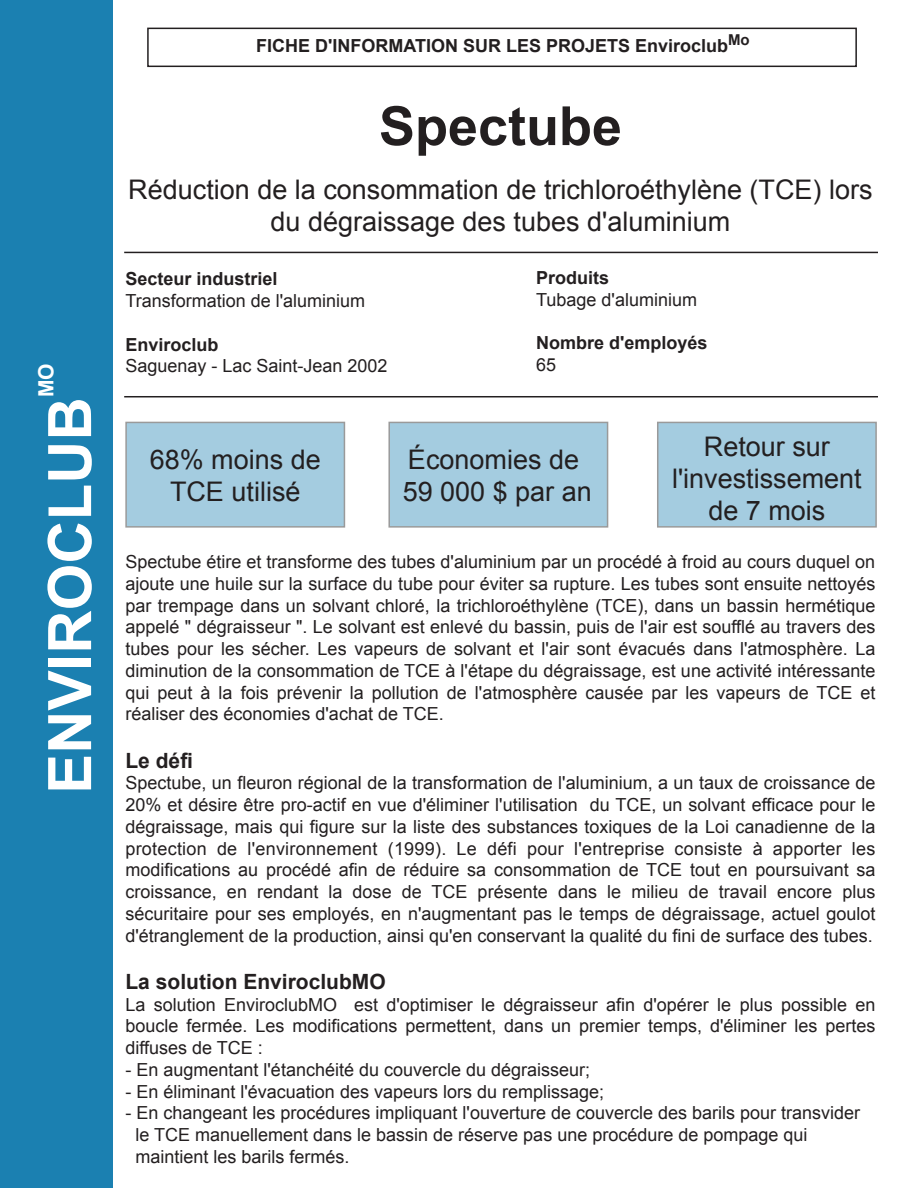
<style>
.page{position:relative;width:918px;height:1188px;background:#fff}
.page>*{position:absolute;margin:0;border:0;box-sizing:border-box;transform-origin:0 0}
.t1{font:700 60px "Arial";color:#fff}
.t2{font:700 54px "Arial";color:#231f20}
.t3{font:27px/32.2px "Arial";color:#231f20;text-align:center}
.t4{font:700 21px "Arial";color:#231f20}
.t5{font:700 21px "Arial";color:#fff}
.t6{font:18px/21.8px "Arial";color:#231f20;text-align:justify}
.t7{font:700 18px "Arial";color:#231f20}
</style>
<div class="page">
<div style="left:147px;top:28px;width:710px;height:39px;border:2px solid #231f20"></div>
<div style="left:0;top:0;width:112px;height:1188px;background:#1b80b1"></div>
<hr style="left:124px;top:252px;width:754px;height:1px;background:#231f20">
<hr style="left:124px;top:396px;width:754px;height:1px;background:#231f20">
<div style="left:125px;top:422px;width:220px;height:106px;background:#a4cce0"></div>
<div style="left:388px;top:422px;width:220px;height:106px;background:#a4cce0"></div>
<div style="left:657px;top:422px;width:220px;height:106px;background:#a4cce0"></div>
<p class="t5" style="left:32px;top:397px;width:35px;rotate:-90deg">MO</p>
<h1 class="t1" style="left:31px;top:794px;width:398px;rotate:-90deg">ENVIROCLUB</h1>
<p class="t7" style="left:256px;top:34px;width:495px">FICHE D'INFORMATION SUR LES PROJETS Enviroclub<sup>Mo</sup></p>
<h2 class="t2" style="left:379px;top:91px;width:245px">Spectube</h2>
<h3 class="t3" style="left:128px;top:174px;width:746px">Réduction de la consommation de trichloroéthylène (TCE) lors du dégraissage des tubes d'aluminium</h3>
<p class="t7" style="left:125px;top:267px;width:154px">Secteur industriel</p>
<p class="t6" style="left:125px;top:290px;width:241px">Transformation de l'aluminium</p>
<p class="t7" style="left:125px;top:332px;width:95px">Enviroclub</p>
<p class="t6" style="left:125px;top:355px;width:264px">Saguenay - Lac Saint-Jean 2002</p>
<p class="t7" style="left:536px;top:266px;width:75px">Produits</p>
<p class="t6" style="left:536px;top:289px;width:162px">Tubage d'aluminium</p>
<p class="t7" style="left:536px;top:331px;width:173px">Nombre d'employés</p>
<p class="t6" style="left:536px;top:354px;width:22px">65</p>
<h3 class="t3" style="left:150px;top:444px;width:173px">68% moins de<br>TCE utilisé</h3>
<h3 class="t3" style="left:403px;top:444px;width:191px;text-align:left">Économies de<br>59 000 $ par an</h3>
<h3 class="t3" style="left:672px;top:430px;width:191px">Retour sur l'investissement de 7 mois</h3>
<p class="t6" style="left:125px;top:551px;width:752px">Spectube étire et transforme des tubes d'aluminium par un procédé à froid au cours duquel on ajoute une huile sur la surface du tube pour éviter sa rupture. Les tubes sont ensuite nettoyés par trempage dans un solvant chloré, la trichloroéthylène (TCE), dans un bassin hermétique appelé " dégraisseur ". Le solvant est enlevé du bassin, puis de l'air est soufflé au travers des tubes pour les sécher. Les vapeurs de solvant et l'air sont évacués dans l'atmosphère. La diminution de la consommation de TCE à l'étape du dégraissage, est une activité intéressante qui peut à la fois prévenir la pollution de l'atmosphère causée par les vapeurs de TCE et réaliser des économies d'achat de TCE.</p>
<p class="t4" style="left:125px;top:746px;width:69px">Le défi</p>
<p class="t6" style="left:125px;top:772px;width:752px">Spectube, un fleuron régional de la transformation de l'aluminium, a un taux de croissance de 20% et désire être pro-actif en vue d'éliminer l'utilisation du TCE, un solvant efficace pour le dégraissage, mais qui figure sur la liste des substances toxiques de la Loi canadienne de la protection de l'environnement (1999). Le défi pour l'entreprise consiste à apporter les modifications au procédé afin de réduire sa consommation de TCE tout en poursuivant sa croissance, en rendant la dose de TCE présente dans le milieu de travail encore plus sécuritaire pour ses employés, en n'augmentant pas le temps de dégraissage, actuel goulot d'étranglement de la production, ainsi qu'en conservant la qualité du fini de surface des tubes.</p>
<p class="t4" style="left:125px;top:968px;width:262px">La solution EnviroclubMO</p>
<p class="t6" style="left:125px;top:994px;width:751px">La solution EnviroclubMO est d'optimiser le dégraisseur afin d'opérer le plus possible en boucle fermée. Les modifications permettent, dans un premier temps, d'éliminer les pertes diffuses de TCE :</p>
<p class="t6" style="left:125px;top:1059px;width:466px">- En augmentant l'étanchéité du couvercle du dégraisseur;</p>
<p class="t6" style="left:125px;top:1081px;width:480px">- En éliminant l'évacuation des vapeurs lors du remplissage;</p>
<p class="t6" style="left:135px;top:1102px;width:726px;text-align:left;text-indent:-10px">- En changeant les procédures impliquant l'ouverture de couvercle des barils pour transvider le TCE manuellement dans le bassin de réserve pas une procédure de pompage qui maintient les barils fermés.</p>
</div>
